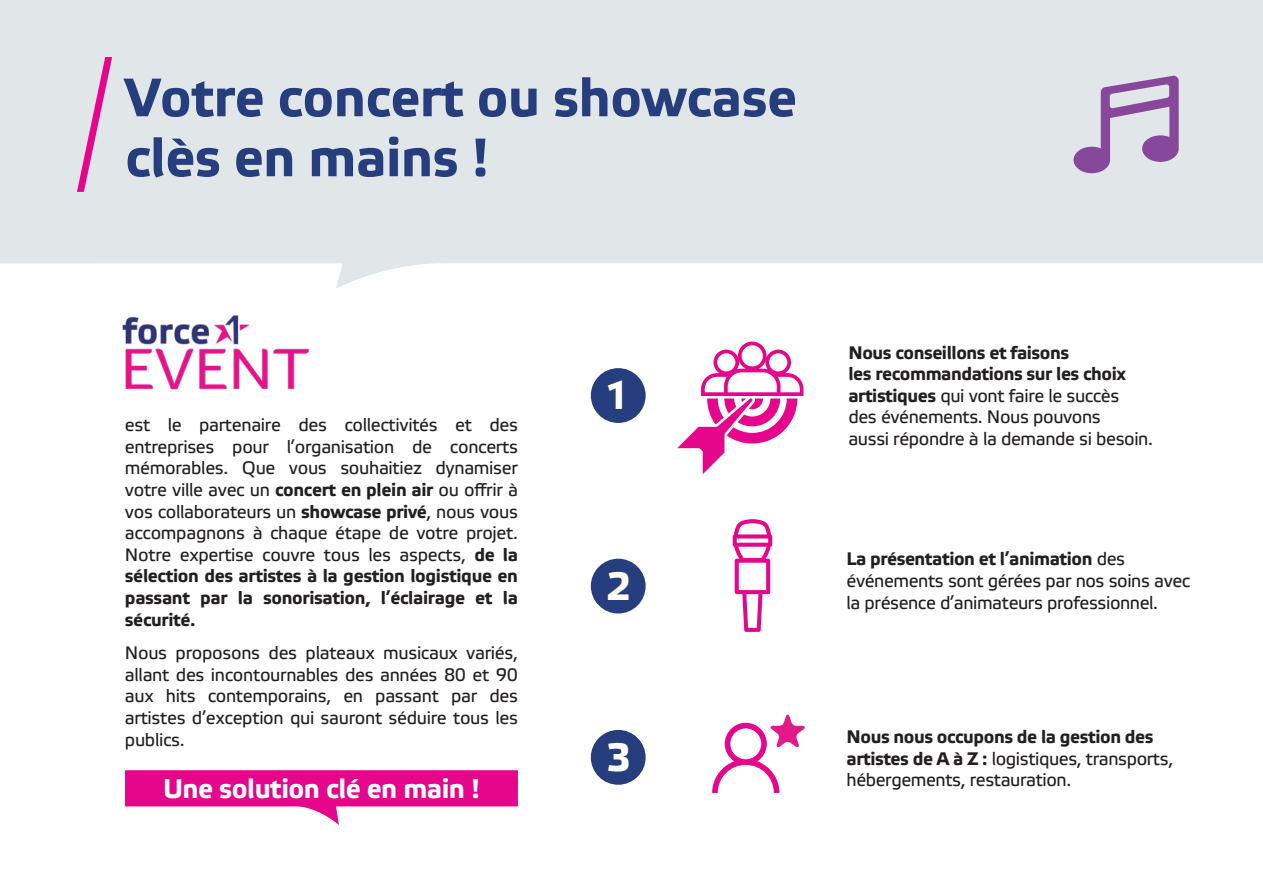
<style>
.page{position:relative;width:1263px;height:893px;background:#fff}
.page>*{position:absolute;margin:0;border:0;box-sizing:border-box;transform-origin:0 0}
.t1{font:700 54px/60px "Etelka Text Pro";letter-spacing:-.01em;color:#263d7e}
.t2{font:700 39.45px "Etelka Text Pro";color:#fffef7}
.t3{font:700 27px "Etelka Text Pro";letter-spacing:-.02em;color:#fff}
.t4{font:18.15px/21.6px "Etelka Text Pro";letter-spacing:-.025em;color:#231f20}
.t5{font:18px/21.6px "Etelka Text Pro";letter-spacing:-.02em;color:#231f20;text-align:justify}
.s1{font-weight:700}
</style>
<div class="page">
<svg style="left:0;top:0;width:1263px;height:288px;background:#e3e8ea"></svg>
<div style="left:125px;top:770px;width:393px;height:36px;background:#e5068c"></div>
<svg style="left:77px;top:57px;width:35px;height:135px;background:#e1bad6"></svg>
<svg style="left:1073px;top:76px;width:106px;height:97px;background:#c0accc"></svg>
<img style="left:95px;top:275px;width:236px;height:115px">
<div style="left:591px;top:368px;width:55px;height:55px;background:#263d7e;border-radius:50%"></div>
<div style="left:591px;top:559px;width:55px;height:54px;background:#263d7e;border-radius:50%"></div>
<div style="left:591px;top:730px;width:55px;height:55px;background:#263d7e;border-radius:50%"></div>
<svg style="left:289px;top:806px;width:50px;height:19px"></svg>
<svg style="left:677px;top:342px;width:126px;height:132px"></svg>
<svg style="left:733px;top:519px;width:39px;height:113px"></svg>
<svg style="left:712px;top:715px;width:93px;height:78px"></svg>
<h1 class="t1" style="left:125px;top:70px;width:673px">Votre concert ou showcase clès en mains !</h1>
<p class="t5" style="left:125px;top:415px;width:395px">est le partenaire des collectivités et des entreprises pour l’organisation de concerts mémorables. Que vous souhaitiez dynamiser votre ville avec un <span class="s1">concert en plein air</span> ou offrir à vos collaborateurs un <span class="s1">showcase privé</span>, nous vous accompagnons à chaque étape de votre projet.<br>Notre expertise couvre tous les aspects, <span class="s1">de la sélection des artistes à la gestion logistique en passant par la sonorisation, l’éclairage et la sécurité.</span></p>
<p class="t5" style="left:125px;top:643px;width:395px">Nous proposons des plateaux musicaux variés, allant des incontournables des années 80 et 90 aux hits contemporains, en passant par des artistes d’exception qui sauront séduire tous les publics.</p>
<h3 class="t3" style="left:163px;top:773px;width:319px">Une solution clé en main !</h3>
<h2 class="t2" style="left:605px;top:374px;width:26px">1</h2>
<h2 class="t2" style="left:607px;top:564px;width:26px">2</h2>
<h2 class="t2" style="left:607px;top:736px;width:26px">3</h2>
<p class="t4" style="left:848px;top:343px;width:306px"><span class="s1">Nous conseillons et faisons<br>les recommandations sur les choix artistiques</span> qui vont faire le succès<br>des événements. Nous pouvons<br>aussi répondre à la demande si besoin.</p>
<p class="t4" style="left:846px;top:549px;width:345px"><span class="s1">La présentation et l’animation</span> des événements sont gérées par nos soins avec la présence d’animateurs professionnel.</p>
<p class="t4" style="left:846px;top:727px;width:328px"><span class="s1">Nous nous occupons de la gestion des artistes de A à Z :</span> logistiques, transports, hébergements, restauration.</p>
</div>
